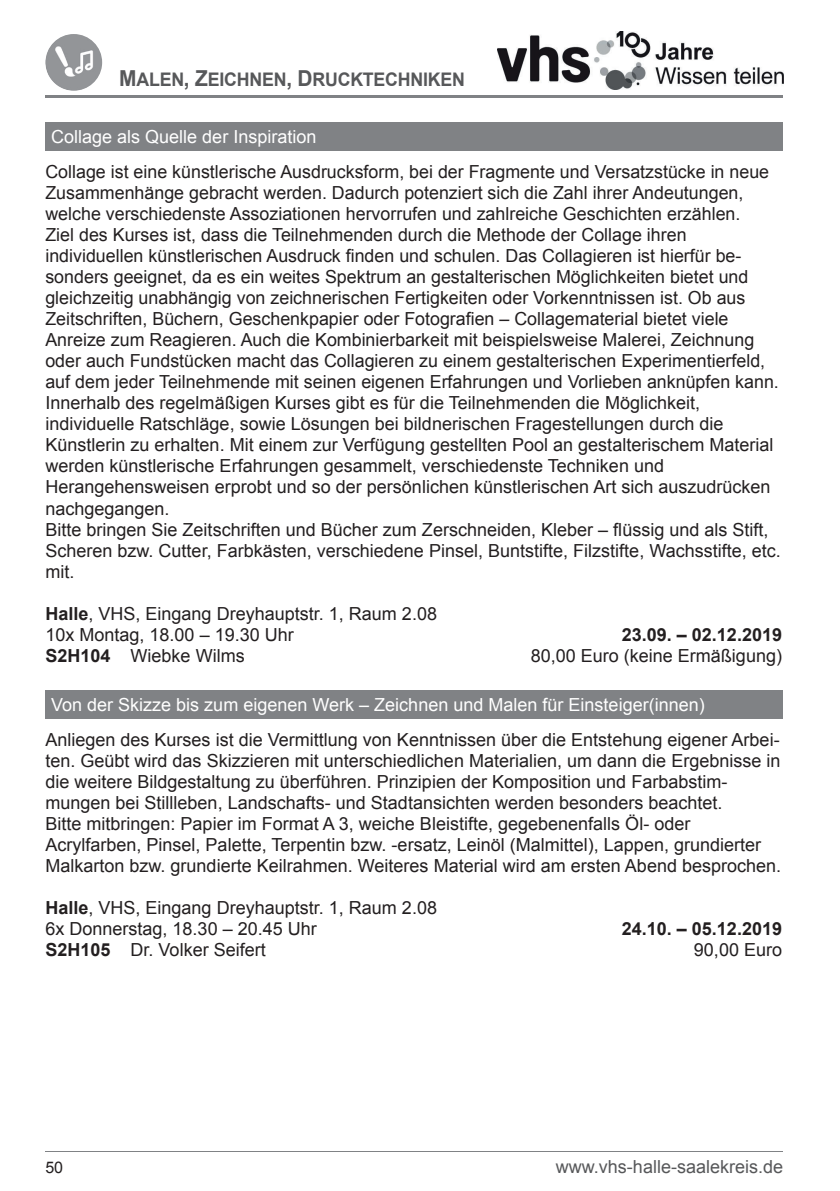
<style>
.page{position:relative;width:840px;height:1191px;background:#fff}
.page>*{position:absolute;margin:0;border:0;box-sizing:border-box;transform-origin:0 0}
.t1{font:18.8px "Arial Bold MT SC850";letter-spacing:-.01em;color:#57585a;scale:.95 1}
.t2{font:18px/21px "Arial";color:#231f20}
.t3{font:18px "Arial";color:#fff}
.t4{font:700 18px "Arial";color:#231f20}
.t5{font:18px "Arial";color:#57585a}
.t6{font:16px "Arial";color:#231f20}
.s1{font-size:22px}
.s2{font-weight:700}
</style>
<div class="page">
<hr style="left:45px;top:95px;width:737px;height:2px;background:#808285">
<hr style="left:45px;top:1151px;width:737px;height:1px;background:#808285">
<img style="left:497px;top:32px;width:285px;height:57px">
<svg style="left:45px;top:62px;width:2px;height:9px"></svg>
<div style="left:45px;top:123px;width:737px;height:28px;background:#808285"></div>
<div style="left:45px;top:690px;width:737px;height:28px;background:#808285"></div>
<p class="t1" style="left:119px;top:67px;width:365px"><span class="s1">M</span>ALEN<span class="s1">, Z</span>EICHNEN<span class="s1">, D</span>RUCKTECHNIKEN</p>
<p class="t3" style="left:51px;top:125px;width:267px">Collage als Quelle der Inspiration</p>
<p class="t2" style="left:45px;top:162px;width:736px">Collage ist eine künstlerische Ausdrucksform, bei der Fragmente und Versatzstücke in neue Zusammenhänge gebracht werden. Dadurch potenziert sich die Zahl ihrer Andeutungen, welche verschiedenste Assoziationen hervorrufen und zahlreiche Geschichten erzählen.<br>Ziel des Kurses ist, dass die Teilnehmenden durch die Methode der Collage ihren individuellen künstlerischen Ausdruck finden und schulen. Das Collagieren ist hierfür be&shy;sonders geeignet, da es ein weites Spektrum an gestalterischen Möglichkeiten bietet und gleichzeitig unabhängig von zeichnerischen Fertigkeiten oder Vorkenntnissen ist. Ob aus Zeitschriften, Büchern, Geschenkpapier oder Fotografien – Collagematerial bietet viele Anreize zum Reagieren. Auch die Kombinierbarkeit mit beispielsweise Malerei, Zeichnung oder auch Fundstücken macht das Collagieren zu einem gestalterischen Experimentierfeld, auf dem jeder Teilnehmende mit seinen eigenen Erfahrungen und Vorlieben anknüpfen kann.<br>Innerhalb des regelmäßigen Kurses gibt es für die Teilnehmenden die Möglichkeit, individuelle Ratschläge, sowie Lösungen bei bildnerischen Fragestellungen durch die Künstlerin zu erhalten. Mit einem zur Verfügung gestellten Pool an gestalterischem Material werden künstlerische Erfahrungen gesammelt, verschiedenste Techniken und Herangehensweisen erprobt und so der persönlichen künstlerischen Art sich auszudrücken nachgegangen.<br>Bitte bringen Sie Zeitschriften und Bücher zum Zerschneiden, Kleber – flüssig und als Stift, Scheren bzw. Cutter, Farbkästen, verschiedene Pinsel, Buntstifte, Filzstifte, Wachsstifte, etc. mit.</p>
<p class="t2" style="left:45px;top:603px;width:393px"><span class="s2">Halle</span>, VHS, Eingang Dreyhauptstr. 1, Raum 2.08<br>10x Montag, 18.00 – 19.30 Uhr</p>
<p class="t4" style="left:621px;top:622px;width:162px">23.09. – 02.12.2019</p>
<p class="t2" style="left:45px;top:645px;width:201px"><span class="s2">S2H104</span> Wiebke Wilms</p>
<p class="t2" style="left:530px;top:645px;width:253px">80,00 Euro (keine Ermäßigung)</p>
<p class="t3" style="left:51px;top:692px;width:654px">Von der Skizze bis zum eigenen Werk – Zeichnen und Malen für Einsteiger(innen)</p>
<p class="t2" style="left:45px;top:729px;width:737px">Anliegen des Kurses ist die Vermittlung von Kenntnissen über die Entstehung eigener Arbei&shy;ten. Geübt wird das Skizzieren mit unterschiedlichen Materialien, um dann die Ergebnisse in die weitere Bildgestaltung zu überführen. Prinzipien der Komposition und Farbabstim&shy;mungen bei Stillleben, Landschafts- und Stadtansichten werden besonders beachtet.<br>Bitte mitbringen: Papier im Format A 3, weiche Bleistifte, gegebenenfalls Öl- oder Acrylfarben, Pinsel, Palette, Terpentin bzw. -ersatz, Leinöl (Malmittel), Lappen, grundierter Malkarton bzw. grundierte Keilrahmen. Weiteres Material wird am ersten Abend besprochen.</p>
<p class="t2" style="left:45px;top:897px;width:393px"><span class="s2">Halle</span>, VHS, Eingang Dreyhauptstr. 1, Raum 2.08<br>6x Donnerstag, 18.30 – 20.45 Uhr</p>
<p class="t4" style="left:621px;top:916px;width:162px">24.10. – 05.12.2019</p>
<p class="t2" style="left:45px;top:939px;width:222px"><span class="s2">S2H105</span> Dr. Volker Seifert</p>
<p class="t2" style="left:693px;top:939px;width:90px">90,00 Euro</p>
<p class="t6" style="left:45px;top:1157px;width:19px">50</p>
<p class="t5" style="left:555px;top:1155px;width:229px">www.vhs-halle-saalekreis.de</p>
</div>
